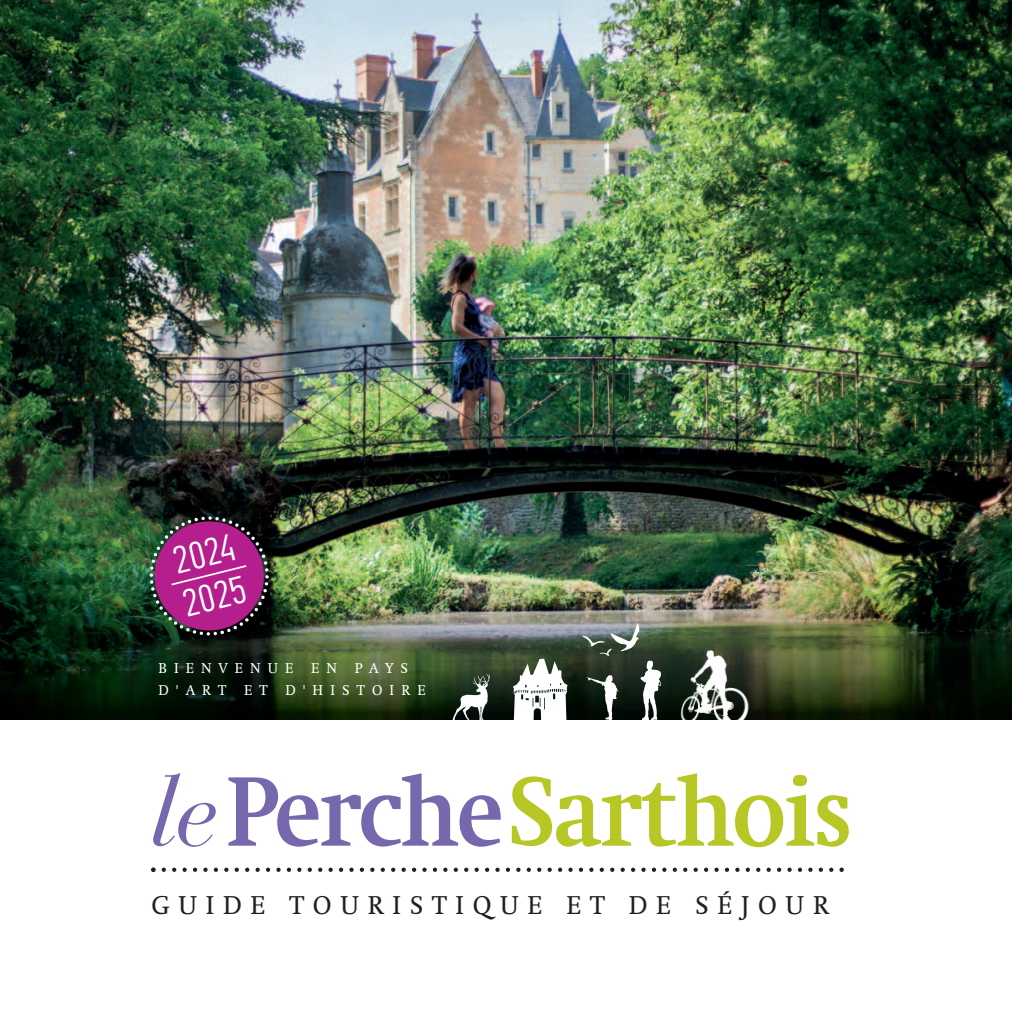
<style>
.page{position:relative;width:1012px;height:1012px;background:#fff}
.page>*{position:absolute;margin:0;border:0;box-sizing:border-box;transform-origin:0 0}
.t1{font:700 102.38px "Swift";letter-spacing:-.025em;color:#b6c726;scale:.92 1}
.t2{font:40.25px/43.6px "Marianina FY";color:#fff}
.t3{font:26.78px "Swift";letter-spacing:.325em;color:#231f20}
.t4{font:14.88px/21.9px "Swift";letter-spacing:.48em;color:#fff}
.s1{font-family:"Bauer Bodoni";font-weight:400;font-style:italic;font-size:99.23px;color:#7768ae}
.s2{color:#7768ae}
</style>
<div class="page">
<img style="left:0;top:0;width:1012px;height:720px">
<img style="left:0;top:572px;width:1012px;height:147px">
<svg style="left:151px;top:868px;width:693px;height:4px"></svg>
<img style="left:676px;top:645px;width:78px;height:75px">
<img style="left:452px;top:673px;width:40px;height:47px">
<svg style="left:513px;top:659px;width:54px;height:61px"></svg>
<svg style="left:582px;top:623px;width:79px;height:97px;background:#505b52"></svg>
<svg style="left:145px;top:512px;width:128px;height:124px;background:#772863"></svg>
<h2 class="t2" style="left:168px;top:540px;width:66px;rotate:-14deg">2024<br>2025</h2>
<p class="t4" style="left:158px;top:658px;width:269px">BIENVENUE EN PAYS<br>D'ART ET D'HISTOIRE</p>
<h1 class="t1" style="left:150px;top:773px;width:766px"><span class="s1">le</span><span class="s2">Perche</span>Sarthois</h1>
<h3 class="t3" style="left:152px;top:895px;width:679px">GUIDE TOURISTIQUE ET DE SÉJOUR</h3>
</div>
